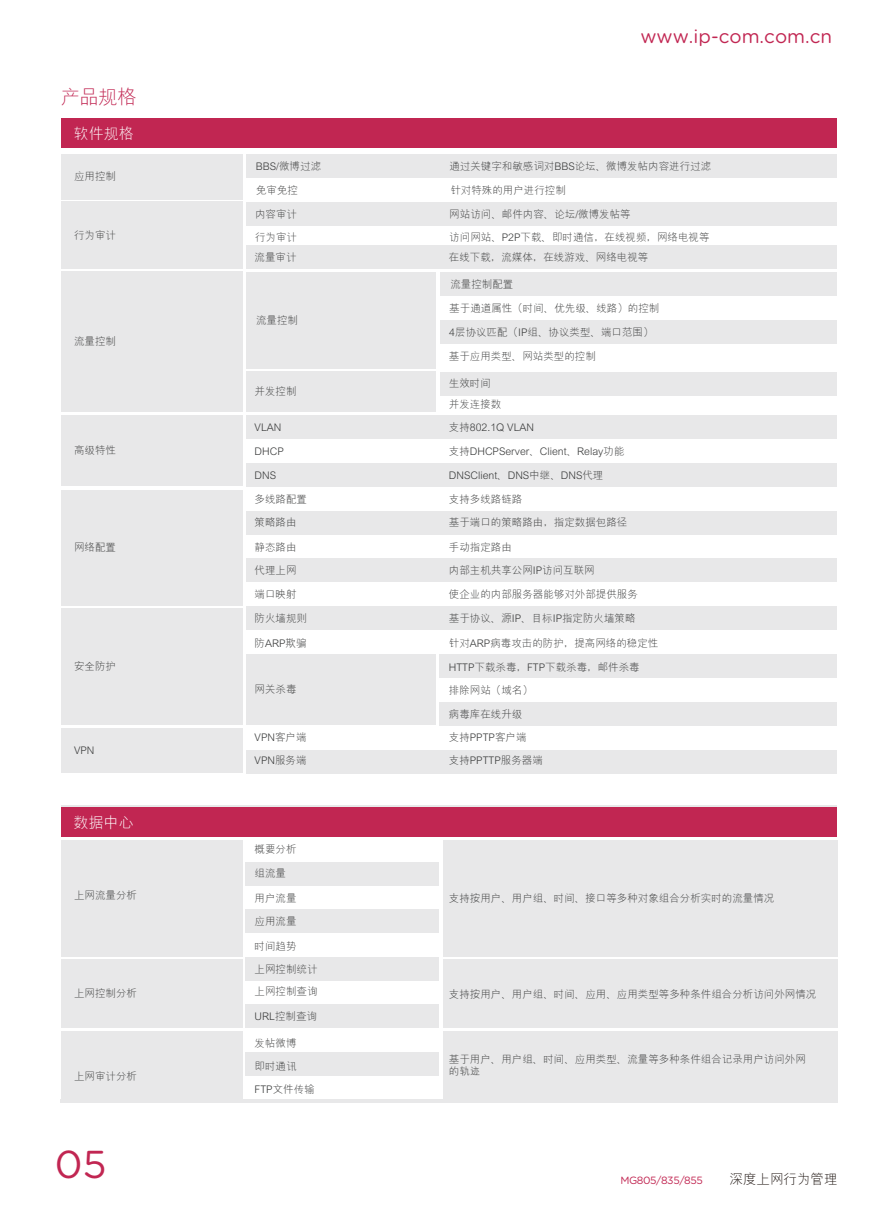
<style>
.page{position:relative;width:893px;height:1212px;background:#fff}
.page>*{position:absolute;margin:0;border:0;box-sizing:border-box;transform-origin:0 0}
.t1{font:38.85px "Gotham Rounded";color:#c12652}
.t2{font:300 19.5px "M Hei GB";color:#c12652}
.t3{font:18.9px "Gotham Rounded";color:#c12652}
.t4{font:300 15px "M Hei GB";color:#fff}
.t5{font:300 13.5px "M Hei GB";color:#211814}
.t6{font:300 10.5px/23px "M Hei GB";color:#3a3b3b}
.t7{font:10.5px "Gotham Rounded";letter-spacing:-.04em;color:#c12652}
</style>
<div class="page">
<div style="left:61px;top:202px;width:182px;height:67px;background:#e8e8e9"></div>
<div style="left:61px;top:154px;width:182px;height:45px;background:#e8e8e9"></div>
<div style="left:61px;top:271px;width:182px;height:141px;background:#e8e8e9"></div>
<div style="left:246px;top:272px;width:190px;height:96px;background:#e8e8e9"></div>
<div style="left:246px;top:371px;width:190px;height:41px;background:#e8e8e9"></div>
<div style="left:246px;top:654px;width:190px;height:71px;background:#e8e8e9"></div>
<div style="left:61px;top:415px;width:182px;height:71px;background:#e8e8e9"></div>
<div style="left:61px;top:490px;width:182px;height:115px;background:#e8e8e9"></div>
<div style="left:61px;top:608px;width:182px;height:117px;background:#e8e8e9"></div>
<div style="left:61px;top:728px;width:182px;height:45px;background:#e8e8e9"></div>
<div style="left:61px;top:840px;width:182px;height:117px;background:#e8e8e9"></div>
<div style="left:61px;top:960px;width:182px;height:68px;background:#e8e8e9"></div>
<div style="left:61px;top:1031px;width:182px;height:69px;background:#e8e8e9"></div>
<div style="left:443px;top:840px;width:395px;height:117px;background:#e8e8e9"></div>
<div style="left:443px;top:960px;width:395px;height:68px;background:#e8e8e9"></div>
<div style="left:443px;top:1031px;width:395px;height:68px;background:#e8e8e9"></div>
<div style="left:61px;top:118px;width:776px;height:30px;background:#c12652"></div>
<div style="left:246px;top:154px;width:591px;height:24px;background:#e8e8e9"></div>
<div style="left:246px;top:202px;width:591px;height:24px;background:#e8e8e9"></div>
<div style="left:246px;top:245px;width:591px;height:24px;background:#e8e8e9"></div>
<div style="left:440px;top:272px;width:397px;height:24px;background:#e8e8e9"></div>
<div style="left:440px;top:320px;width:397px;height:24px;background:#e8e8e9"></div>
<div style="left:440px;top:372px;width:397px;height:24px;background:#e8e8e9"></div>
<div style="left:246px;top:415px;width:591px;height:24px;background:#e8e8e9"></div>
<div style="left:246px;top:463px;width:591px;height:24px;background:#e8e8e9"></div>
<div style="left:246px;top:511px;width:591px;height:24px;background:#e8e8e9"></div>
<div style="left:246px;top:558px;width:591px;height:24px;background:#e8e8e9"></div>
<div style="left:246px;top:606px;width:591px;height:24px;background:#e8e8e9"></div>
<div style="left:440px;top:654px;width:397px;height:24px;background:#e8e8e9"></div>
<div style="left:440px;top:702px;width:397px;height:24px;background:#e8e8e9"></div>
<div style="left:246px;top:749px;width:591px;height:24px;background:#e8e8e9"></div>
<div style="left:61px;top:805px;width:776px;height:24px;background:#e8e8e9"></div>
<div style="left:246px;top:861px;width:193px;height:24px;background:#e8e8e9"></div>
<div style="left:246px;top:909px;width:193px;height:24px;background:#e8e8e9"></div>
<div style="left:246px;top:957px;width:193px;height:24px;background:#e8e8e9"></div>
<div style="left:246px;top:1004px;width:193px;height:24px;background:#e8e8e9"></div>
<div style="left:246px;top:1052px;width:193px;height:24px;background:#e8e8e9"></div>
<hr style="left:61px;top:1099px;width:777px;height:3px;background:#e8e8e9">
<div style="left:61px;top:807px;width:776px;height:29px;background:#c12652"></div>
<h2 class="t2" style="left:61px;top:87px;width:77px">产品规格</h2>
<h3 class="t4" style="left:74px;top:125px;width:61px">软件规格</h3>
<p class="t6" style="left:74px;top:165px;width:43px">应用控制</p>
<p class="t6" style="left:74px;top:224px;width:43px">行为审计</p>
<p class="t6" style="left:74px;top:330px;width:43px">流量控制</p>
<h3 class="t3" style="left:640px;top:23px;width:193px">www.ip-com.com.cn</h3>
<p class="t6" style="left:256px;top:155px;width:67px">BBS/微博过滤</p>
<p class="t6" style="left:449px;top:155px;width:263px">通过关键字和敏感词对BBS论坛、微博发帖内容进行过滤</p>
<p class="t6" style="left:450px;top:179px;width:117px">针对特殊的用户进行控制</p>
<p class="t6" style="left:449px;top:203px;width:262px">网站访问、邮件内容、论坛/微博发帖等<br>访问网站、P2P下载、即时通信，在线视频，网络电视等</p>
<p class="t6" style="left:449px;top:245px;width:201px">在线下载，流媒体，在线游戏、网络电视等</p>
<p class="t6" style="left:256px;top:179px;width:43px">免审免控</p>
<p class="t6" style="left:255px;top:203px;width:43px">内容审计行为审计</p>
<p class="t6" style="left:255px;top:245px;width:43px">流量审计</p>
<p class="t6" style="left:256px;top:309px;width:43px">流量控制</p>
<p class="t6" style="left:450px;top:273px;width:64px">流量控制配置</p>
<p class="t6" style="left:449px;top:297px;width:211px">基于通道属性（时间、优先级、线路）的控制</p>
<p class="t6" style="left:449px;top:320px;width:206px">4层协议匹配（IP组、协议类型、端口范围）</p>
<p class="t6" style="left:449px;top:345px;width:148px">基于应用类型、网站类型的控制</p>
<p class="t6" style="left:449px;top:373px;width:54px;line-height:21px">生效时间并发连接数</p>
<p class="t6" style="left:449px;top:416px;width:87px">支持802.1Q VLAN</p>
<p class="t6" style="left:255px;top:380px;width:43px">并发控制</p>
<p class="t6" style="left:255px;top:416px;width:28px">VLAN</p>
<p class="t6" style="left:255px;top:440px;width:31px">DHCP</p>
<p class="t6" style="left:255px;top:464px;width:23px">DNS</p>
<p class="t6" style="left:255px;top:488px;width:54px;line-height:22.5px">多线路配置策略路由</p>
<p class="t6" style="left:255px;top:536px;width:43px">静态路由代理上网</p>
<p class="t6" style="left:255px;top:583px;width:43px">端口映射</p>
<p class="t6" style="left:255px;top:607px;width:54px">防火墙规则</p>
<p class="t6" style="left:255px;top:632px;width:53px">防ARP欺骗</p>
<p class="t6" style="left:255px;top:678px;width:43px">网关杀毒</p>
<p class="t6" style="left:255px;top:726px;width:53px">VPN客户端</p>
<p class="t6" style="left:255px;top:749px;width:53px">VPN服务端</p>
<p class="t6" style="left:74px;top:439px;width:43px">高级特性</p>
<p class="t6" style="left:449px;top:440px;width:177px">支持DHCPServer、Client、Relay功能</p>
<p class="t6" style="left:449px;top:464px;width:156px">DNSClient、DNS中继、DNS代理</p>
<p class="t6" style="left:449px;top:488px;width:75px">支持多线路链路</p>
<p class="t6" style="left:74px;top:536px;width:43px">网络配置</p>
<p class="t6" style="left:449px;top:510px;width:180px">基于端口的策略路由，指定数据包路径</p>
<p class="t6" style="left:449px;top:536px;width:147px">手动指定路由<br>内部主机共享公网IP访问互联网</p>
<p class="t6" style="left:449px;top:583px;width:190px">使企业的内部服务器能够对外部提供服务</p>
<p class="t6" style="left:449px;top:607px;width:188px">基于协议、源IP、目标IP指定防火墙策略</p>
<p class="t6" style="left:449px;top:632px;width:211px">针对ARP病毒攻击的防护，提高网络的稳定性</p>
<p class="t6" style="left:74px;top:655px;width:43px">安全防护</p>
<p class="t6" style="left:449px;top:656px;width:192px">HTTP下载杀毒，FTP下载杀毒，邮件杀毒</p>
<p class="t6" style="left:449px;top:679px;width:85px">排除网站（域名）</p>
<p class="t6" style="left:449px;top:702px;width:75px">病毒库在线升级</p>
<p class="t6" style="left:449px;top:726px;width:79px">支持PPTP客户端</p>
<p class="t6" style="left:74px;top:739px;width:22px">VPN</p>
<p class="t6" style="left:449px;top:749px;width:95px">支持PPTTP服务器端</p>
<h3 class="t4" style="left:74px;top:814px;width:61px">数据中心</h3>
<p class="t6" style="left:255px;top:837px;width:43px">概要分析</p>
<p class="t6" style="left:255px;top:862px;width:33px">组流量</p>
<p class="t6" style="left:255px;top:887px;width:43px">用户流量应用流量</p>
<p class="t6" style="left:255px;top:935px;width:43px">时间趋势</p>
<p class="t6" style="left:255px;top:959px;width:64px;line-height:21.8px">上网控制统计上网控制查询</p>
<p class="t6" style="left:255px;top:1005px;width:64px">URL控制查询</p>
<p class="t6" style="left:255px;top:1032px;width:43px">发帖微博</p>
<p class="t6" style="left:255px;top:1055px;width:43px">即时通讯</p>
<p class="t6" style="left:255px;top:1078px;width:62px">FTP文件传输</p>
<p class="t6" style="left:74px;top:884px;width:64px">上网流量分析</p>
<p class="t6" style="left:449px;top:887px;width:327px">支持按用户、用户组、时间、接口等多种对象组合分析实时的流量情况</p>
<p class="t6" style="left:74px;top:982px;width:64px">上网控制分析</p>
<p class="t6" style="left:449px;top:982px;width:369px">支持按用户、用户组、时间、应用、应用类型等多种条件组合分析访问外网情况</p>
<p class="t6" style="left:449px;top:1047px;width:358px">基于用户、用户组、时间、应用类型、流量等多种条件组合记录用户访问外网</p>
<p class="t6" style="left:74px;top:1065px;width:64px">上网审计分析</p>
<p class="t6" style="left:449px;top:1060px;width:33px">的轨迹</p>
<h1 class="t1" style="left:55px;top:1137px;width:53px">05</h1>
<p class="t7" style="left:620px;top:1173px;width:84px">MG805/835/855</p>
<p class="t5" style="left:730px;top:1172px;width:109px">深度上网行为管理</p>
</div>
